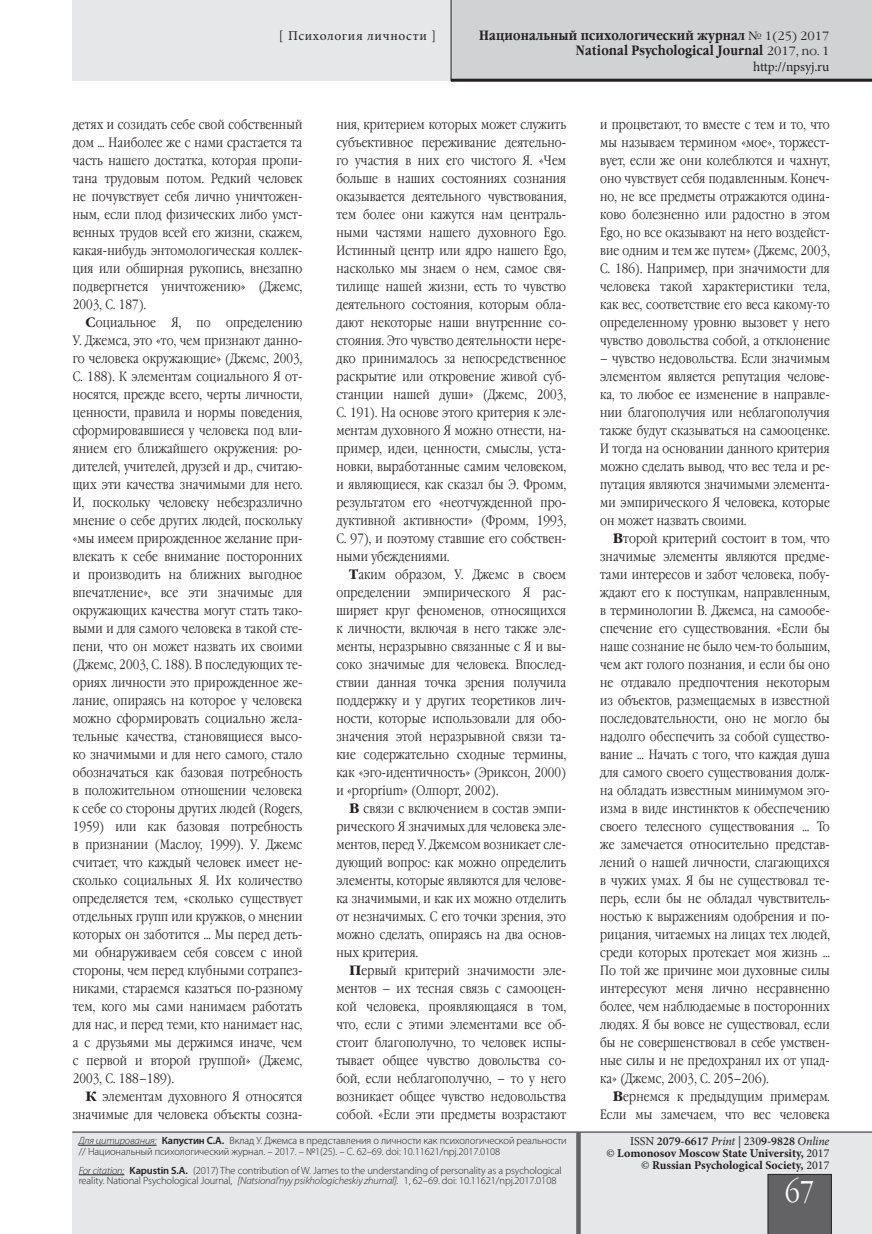
<style>
.page{position:relative;width:872px;height:1234px;background:#fff}
.page>*{position:absolute;margin:0;border:0;box-sizing:border-box;transform-origin:0 0}
.t1{font:30px "Garamond Narrow C";color:#fff}
.Main_text{font:13.5px/18px "Garamond Narrow C";letter-spacing:.01em;color:#231f20;text-align:justify}
.t2{font:700 13.5px/15px "Garamond Narrow C";letter-spacing:.01em;color:#231f20;text-align:right}
.t3{font:13.5px "Minion Pro";letter-spacing:.045em;color:#231f20}
.t4{font:13.5px "Minion Pro";letter-spacing:-.015em;color:#231f20}
.t5{font:700 12px/12px "Minion Pro";color:#231f20;text-align:right}
.t6{font:300 10.5px/10.5px "Myriad Pro";letter-spacing:-.01em;color:#231f20}
.s1{font-family:"Garamond C";font-weight:400;font-size:12px}
.s2{font-family:"Garamond C";font-weight:700}
.s3{font-style:italic}
.s4{font-weight:600}
.s5{font-weight:400}
.s6{font-weight:400;font-style:italic}
</style>
<div class="page">
<div style="left:72px;top:0;width:800px;height:81px;background:#e6e7e9"></div>
<div style="left:451px;top:0;width:421px;height:81px;background:#d1d2d4"></div>
<div style="left:72px;top:1132px;width:800px;height:101px;background:#e6e7e9"></div>
<hr style="left:72px;top:1131px;width:800px;height:1px;background:#231f20">
<div style="left:767px;top:1173px;width:64px;height:60px;background:#636366"></div>
<hr style="left:451px;top:79px;width:421px;height:3px;background:#231f20">
<div style="left:576px;top:1131px;width:5px;height:102px;background:#636366"></div>
<hr style="left:451px;top:0;width:1px;height:81px;background:#231f20">
<hr style="left:79px;top:1144px;width:78px;height:1px;background:#231f20">
<hr style="left:79px;top:1174px;width:45px;height:1px;background:#231f20">
<p class="t3" style="left:279px;top:26px;width:158px">[ Психология личности ]</p>
<p class="t2" style="left:479px;top:28px;width:352px">Национальный психологический журнал <span class="s1">№ 1(25) 2017<br></span>National Psychological Journal <span class="s1">2017, no. 1</span></p>
<p class="t4" style="left:753px;top:57px;width:78px">http://npsyj.ru</p>
<p class="Main_text" style="left:73px;top:115px;width:231px">детях и созидать себе свой собственный дом … Наиболее же с нами срастается та часть нашего достатка, которая пропи&shy;тана трудовым потом. Редкий человек не почувствует себя лично уничтожен&shy;ным, если плод физических либо умст&shy;венных трудов всей его жизни, скажем, какая-нибудь энтомологическая коллек&shy;ция или обширная рукопись, внезапно подвергнется уничтожению» (Джемс, 2003, С. 187).</p>
<p class="Main_text" style="left:73px;top:313px;width:231px;text-indent:13px"><span class="s2">С</span>оциальное Я, по определению У. Джемса, это «то, чем признают данно&shy;го человека окружающие» (Джемс, 2003, С. 188). К элементам социального Я от&shy;носятся, прежде всего, черты личности, ценности, правила и нормы поведения, сформировавшиеся у человека под вли&shy;янием его ближайшего окружения: ро&shy;дителей, учителей, друзей и др., считаю&shy;щих эти качества значимыми для него.<br>И, поскольку человеку небезразлично мнение о себе других людей, поскольку «мы имеем прирожденное желание при&shy;влекать к себе внимание посторонних и производить на ближних выгодное впечатление», все эти значимые для окружающих качества могут стать тако&shy;выми и для самого человека в такой сте&shy;пени, что он может назвать их своими (Джемс, 2003, С. 188). В последующих те&shy;ориях личности это прирожденное же&shy;лание, опираясь на которое у человека можно сформировать социально жела&shy;тельные качества, становящиеся высо&shy;ко значимыми и для него самого, стало обозначаться как базовая потребность в положительном отношении человека к себе со стороны других людей (Rogers, 1959) или как базовая потребность в признании (Маслоу, 1999). У. Джемс считает, что каждый человек имеет не&shy;сколько социальных Я. Их количество определяется тем, «сколько существует отдельных групп или кружков, о мнении которых он заботится ... Мы перед деть&shy;ми обнаруживаем себя совсем с иной стороны, чем перед клубными сотрапез&shy;никами, стараемся казаться по-разному тем, кого мы сами нанимаем работать для нас, и перед теми, кто нанимает нас, а с друзьями мы держимся иначе, чем с первой и второй группой» (Джемс, 2003, С. 188–189).</p>
<p class="Main_text" style="left:73px;top:1087px;width:231px;text-align:right"><span class="s2">К</span> элементам духовного Я относятся значимые для человека объекты созна-</p>
<p class="Main_text" style="left:336px;top:115px;width:231px">ния, критерием которых может служить субъективное переживание деятельно&shy;го участия в них его чистого Я. «Чем больше в наших состояниях сознания оказывается деятельного чувствования, тем более они кажутся нам централь&shy;ными частями нашего духовного Ego.<br>Истинный центр или ядро нашего Ego, насколько мы знаем о нем, самое свя&shy;тилище нашей жизни, есть то чувство деятельного состояния, которым обла&shy;дают некоторые наши внутренние со&shy;стояния. Это чувство деятельности нере&shy;дко принималось за непосредственное раскрытие или откровение живой суб&shy;станции нашей души» (Джемс, 2003, С. 191). На основе этого критерия к эле&shy;ментам духовного Я можно отнести, на&shy;пример, идеи, ценности, смыслы, уста&shy;новки, выработанные самим человеком, и являющиеся, как сказал бы Э. Фромм, результатом его «неотчужденной про&shy;дуктивной активности» (Фромм, 1993, С. 97), и поэтому ставшие его собствен&shy;ными убеждениями.</p>
<p class="Main_text" style="left:336px;top:565px;width:231px;text-indent:13px"><span class="s2">Т</span>аким образом, У. Джемс в своем определении эмпирического Я рас&shy;ширяет круг феноменов, относящихся к личности, включая в него также эле&shy;менты, неразрывно связанные с Я и вы&shy;соко значимые для человека. Впослед&shy;ствии данная точка зрения получила поддержку и у других теоретиков лич&shy;ности, которые использовали для обо&shy;значения этой неразрывной связи та&shy;кие содержательно сходные термины, как «эго-идентичность» (Эриксон, 2000) и «proprium» (Олпорт, 2002).</p>
<p class="Main_text" style="left:336px;top:799px;width:231px;text-indent:13px"><span class="s2">В</span> связи с включением в состав эмпи&shy;рического Я значимых для человека эле&shy;ментов, перед У. Джемсом возникает сле&shy;дующий вопрос: как можно определить элементы, которые являются для челове&shy;ка значимыми, и как их можно отделить от незначимых. С его точки зрения, это можно сделать, опираясь на два основ&shy;ных критерия.</p>
<p class="Main_text" style="left:336px;top:961px;width:231px;text-indent:13px"><span class="s2">П</span>ервый критерий значимости эле&shy;ментов – их тесная связь с самооцен&shy;кой человека, проявляющаяся в том, что, если с этими элементами все об&shy;стоит благополучно, то человек испы&shy;тывает общее чувство довольства со&shy;бой, если неблагополучно, – то у него возникает общее чувство недовольства собой. «Если эти предметы возрастают</p>
<p class="t6" style="left:79px;top:1134px;width:489px"><span class="s3">Для цитирования:</span> <span class="s4">Капустин С.А.</span> Вклад У. Джемса в представления о личности как психологической реальности // Национальный психологический журнал. – 2017. – №1(25). – С. 62–69. doi: 10.11621/npj.2017.0108</p>
<p class="t6" style="left:79px;top:1164px;width:484px"><span class="s3">For citation:</span> <span class="s4">Kapustin S.A.</span> (2017) The contribution of W. James to the understanding of personality as a psychological reality. National Psychological Journal, <span class="s3">[Natsional’nyy psikhologicheskiy zhurnal].</span> 1, 62–69. doi: 10.11621/npj.2017.0108</p>
<p class="Main_text" style="left:600px;top:115px;width:231px">и процветают, то вместе с тем и то, что мы называем термином «мое», торжест&shy;вует, если же они колеблются и чахнут, оно чувствует себя подавленным. Конеч&shy;но, не все предметы отражаются одина&shy;ково болезненно или радостно в этом Ego, но все оказывают на него воздейст&shy;вие одним и тем же путем» (Джемс, 2003, С. 186). Например, при значимости для человека такой характеристики тела, как вес, соответствие его веса какому-то определенному уровню вызовет у него чувство довольства собой, а отклонение</p>
<p class="Main_text" style="left:600px;top:349px;width:231px">– чувство недовольства. Если значимым элементом является репутация челове&shy;ка, то любое ее изменение в направле&shy;нии благополучия или неблагополучия также будут сказываться на самооценке.<br>И тогда на основании данного критерия можно сделать вывод, что вес тела и ре&shy;путация являются значимыми элемента&shy;ми эмпирического Я человека, которые он может назвать своими.</p>
<p class="Main_text" style="left:600px;top:529px;width:231px;text-indent:13px"><span class="s2">В</span>торой критерий состоит в том, что значимые элементы являются предме&shy;тами интересов и забот человека, побу&shy;ждают его к поступкам, направленным, в терминологии В. Джемса, на самообе&shy;спечение его существования. «Если бы наше сознание не было чем-то большим, чем акт голого познания, и если бы оно не отдавало предпочтения некоторым из объектов, размещаемых в известной последовательности, оно не могло бы надолго обеспечить за собой существо&shy;вание … Начать с того, что каждая душа для самого своего существования долж&shy;на обладать известным минимумом эго&shy;изма в виде инстинктов к обеспечению своего телесного существования … То же замечается относительно представ&shy;лений о нашей личности, слагающихся в чужих умах. Я бы не существовал те&shy;перь, если бы не обладал чувствитель&shy;ностью к выражениям одобрения и по&shy;рицания, читаемых на лицах тех людей, среди которых протекает моя жизнь … По той же причине мои духовные силы интересуют меня лично несравненно более, чем наблюдаемые в посторонних людях. Я бы вовсе не существовал, если бы не совершенствовал в себе умствен&shy;ные силы и не предохранял их от упад&shy;ка» (Джемс, 2003, С. 205–206).</p>
<p class="Main_text" style="left:600px;top:1087px;width:231px;text-align:right"><span class="s2">В</span>ернемся к предыдущим примерам.<br>Если мы замечаем, что вес человека</p>
<p class="t5" style="left:606px;top:1134px;width:225px"><span class="s5">ISSN</span> <span class="s4">2079-6617</span> <span class="s6">Print</span> <span class="s5">| 230</span><span class="s4">9-9828</span> <span class="s6">Online<br>©</span> Lomonosov Moscow State University, <span class="s5">2017 ©</span> Russian Psychological Society, <span class="s5">2017</span></p>
<h1 class="t1" style="left:785px;top:1175px;width:31px">67</h1>
</div>
